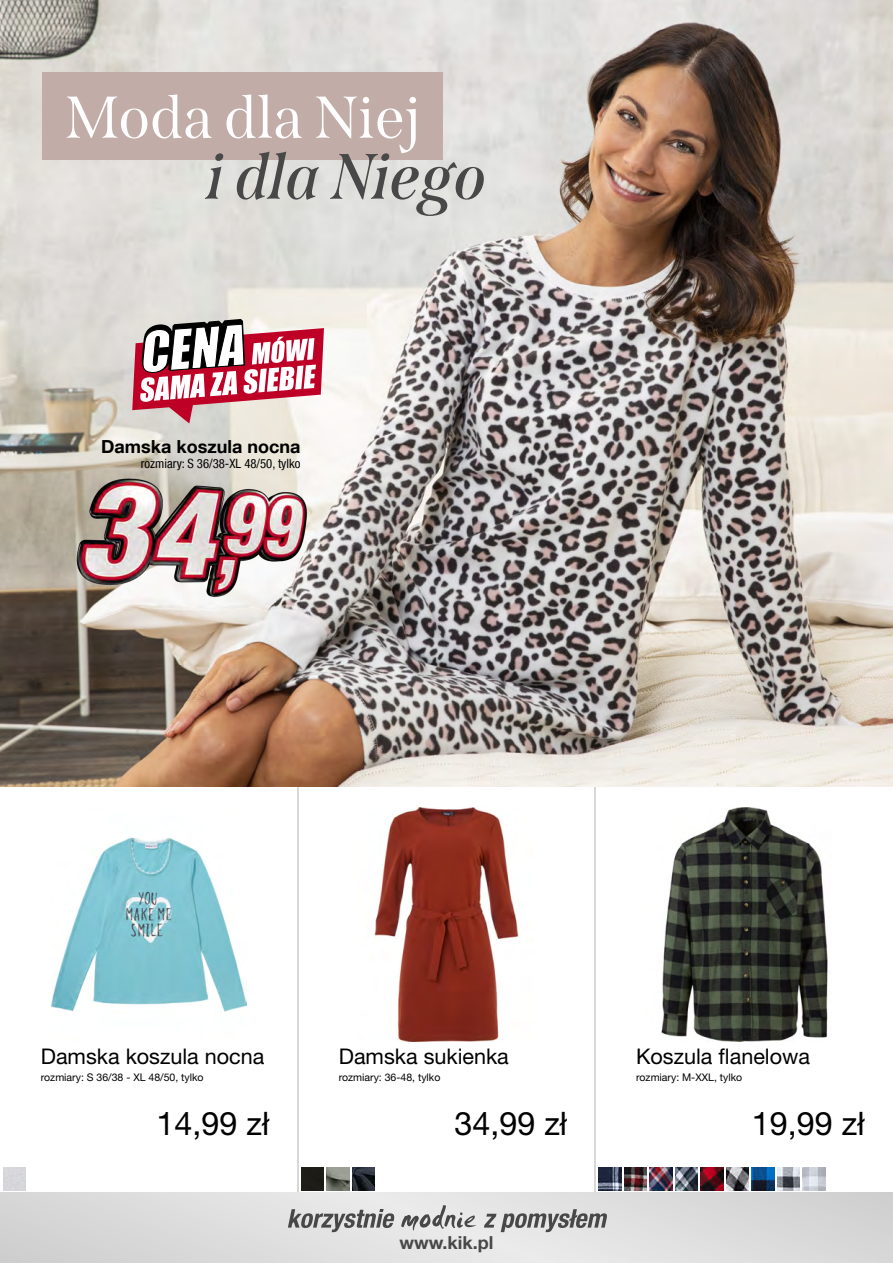
<style>
.page{position:relative;width:893px;height:1263px;background:#fff}
.page>*{position:absolute;margin:0;border:0;box-sizing:border-box;transform-origin:0 0}
.t1{font:italic 600 64.35px "Span";color:#484848}
.t2{font:59.1px "Span";color:#fff}
.t3{font:32.4px "Helvetica Neue LT Com";color:#000}
.t4{font:21.6px "Helvetica Neue LT Com";color:#000}
.t5{font:700 18px "Helvetica Neue LT Com";color:#000}
.t6{font:700 18px "Helvetica Neue LT Com";color:#484848}
.t7{font:condensed 12.75px "Helvetica Neue LT Com";color:#000}
.t8{font:10.5px "Helvetica Neue LT Com";color:#000}
</style>
<div class="page">
<img style="left:297px;top:787px;width:1px;height:406px">
<img style="left:595px;top:787px;width:1px;height:406px">
<div style="left:0;top:1193px;width:893px;height:70px;background:#ddd"></div>
<svg style="left:288px;top:1209px;width:106px;height:23px"></svg>
<svg style="left:484px;top:1209px;width:123px;height:23px"></svg>
<svg style="left:401px;top:1205px;width:75px;height:25px"></svg>
<img style="left:51px;top:837px;width:196px;height:175px">
<img style="left:374px;top:807px;width:145px;height:234px">
<img style="left:661px;top:807px;width:167px;height:235px">
<img style="left:301px;top:1167px;width:23px;height:23px">
<img style="left:327px;top:1167px;width:22px;height:23px">
<img style="left:352px;top:1167px;width:23px;height:23px">
<img style="left:599px;top:1168px;width:22px;height:22px">
<img style="left:624px;top:1168px;width:23px;height:22px">
<img style="left:650px;top:1168px;width:22px;height:22px">
<img style="left:675px;top:1168px;width:23px;height:22px">
<img style="left:701px;top:1168px;width:22px;height:22px">
<img style="left:726px;top:1168px;width:23px;height:22px">
<img style="left:752px;top:1168px;width:22px;height:22px">
<img style="left:777px;top:1168px;width:23px;height:22px">
<img style="left:803px;top:1168px;width:22px;height:22px">
<img style="left:0;top:0;width:893px;height:787px">
<div style="left:43px;top:72px;width:400px;height:88px;background:#c2aca8"></div>
<img style="left:35px;top:461px;width:296px;height:149px">
<svg style="left:132px;top:319px;width:192px;height:104px"></svg>
<h2 class="t2" style="left:65px;top:83px;width:358px">Moda dla Niej</h2>
<h1 class="t1" style="left:210px;top:139px;width:281px">i dla Niego</h1>
<h3 class="t5" style="left:101px;top:435px;width:201px">Damska koszula nocna</h3>
<p class="t7" style="left:141px;top:456px;width:161px">rozmiary: S 36/38-XL 48/50, tylko</p>
<h3 class="t4" style="left:41px;top:1048px;width:225px">Damska koszula nocna</h3>
<h3 class="t4" style="left:339px;top:1049px;width:172px">Damska sukienka</h3>
<h3 class="t4" style="left:636px;top:1049px;width:175px">Koszula flanelowa</h3>
<p class="t8" style="left:41px;top:1073px;width:164px">rozmiary: S 36/38 - XL 48/50, tylko</p>
<p class="t8" style="left:339px;top:1073px;width:103px">rozmiary: 36-48, tylko</p>
<p class="t8" style="left:636px;top:1073px;width:108px">rozmiary: M-XXL, tylko</p>
<h3 class="t3" style="left:156px;top:1111px;width:114px">14,99 zł</h3>
<h3 class="t3" style="left:454px;top:1111px;width:114px">34,99 zł</h3>
<h3 class="t3" style="left:752px;top:1111px;width:114px">19,99 zł</h3>
<h3 class="t6" style="left:399px;top:1231px;width:95px">www.kik.pl</h3>
</div>
